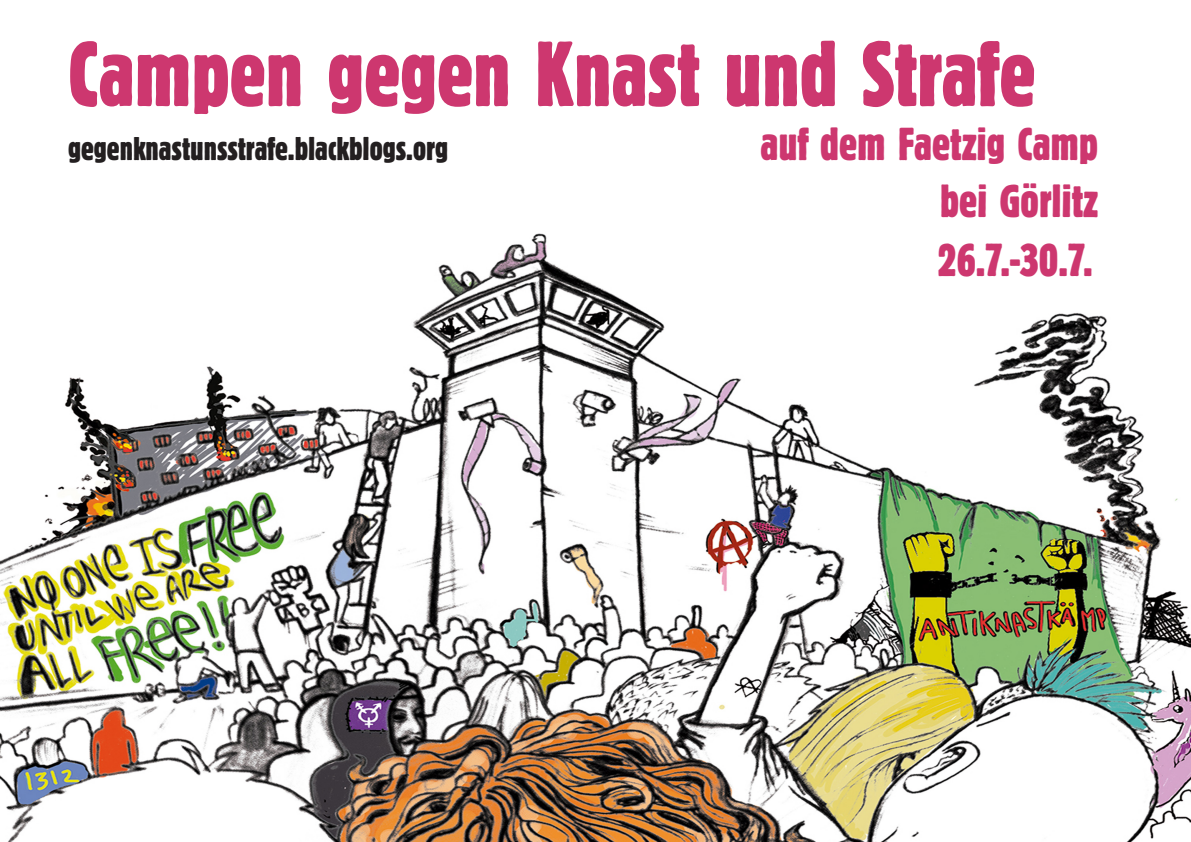
<style>
.page{position:relative;width:1191px;height:842px;background:#fff}
.page>*{position:absolute;margin:0;border:0;box-sizing:border-box;transform-origin:0 0}
.t1{font:96px "Block D Regu Extr Cond";color:#cd376f}
.t2{font:48px "Block D Regu Extr Cond";color:#cd376f}
.t3{font:34px "Block D Regu Extr Cond";color:#231f20}
</style>
<div class="page">
<img style="left:0;top:233px;width:1191px;height:609px">
<p class="t1" style="left:68px;top:26px;width:969px">Campen gegen Knast und Strafe</p>
<p class="t2" style="left:760px;top:120px;width:339px">auf dem Faetzig Camp</p>
<p class="t2" style="left:940px;top:177px;width:159px">bei Görlitz</p>
<p class="t2" style="left:937px;top:236px;width:156px">26.7.-30.7.</p>
<p class="t3" style="left:68px;top:132px;width:382px">gegenknastunsstrafe.blackblogs.org</p>
</div>
